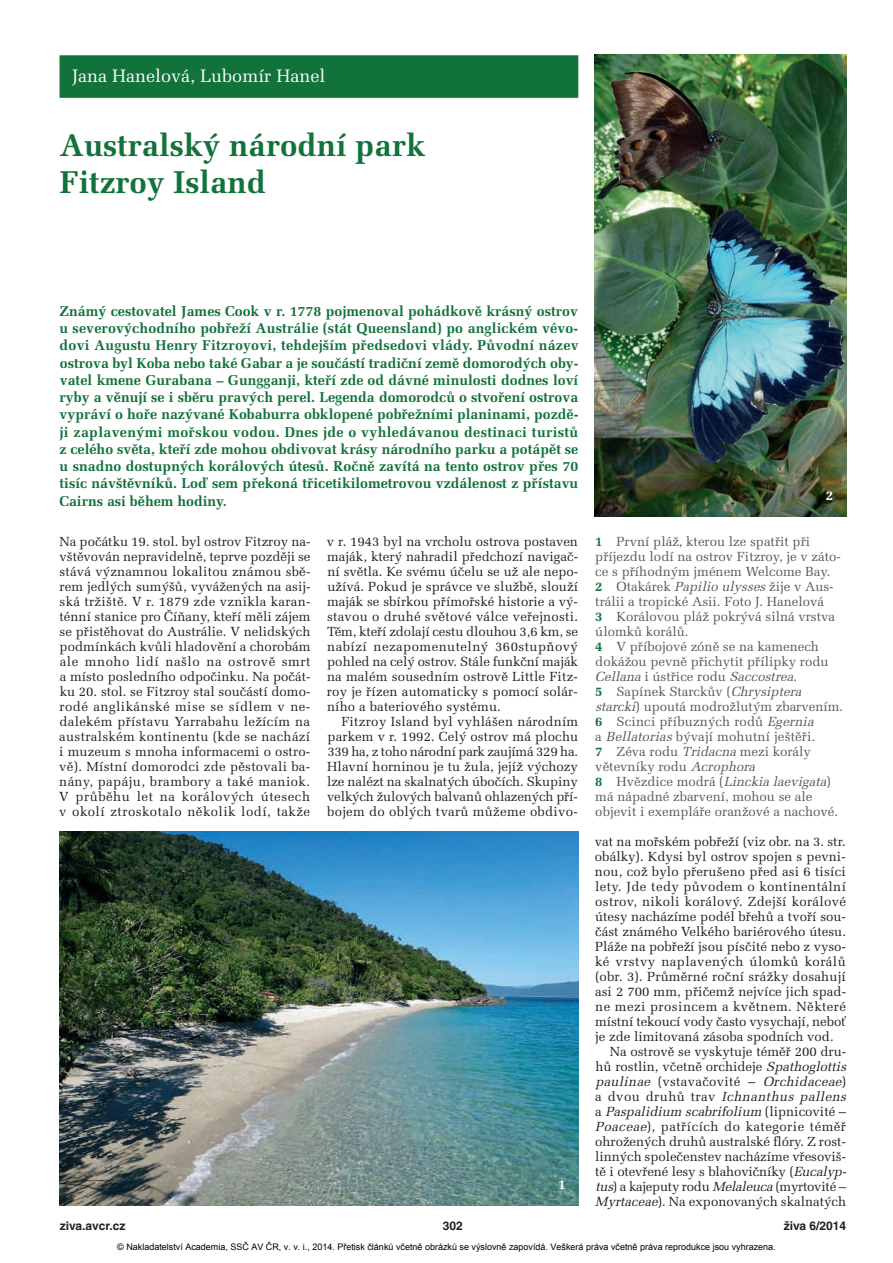
<style>
.page{position:relative;width:893px;height:1263px;background:#fff}
.page>*{position:absolute;margin:0;border:0;box-sizing:border-box;transform-origin:0 0}
.t1{font:700 31.5px/37.5px "Melior CE";color:#11723a}
.t2{font:18px "Melior CE";color:#fff}
.t3{font:700 14.25px/17.2px "Melior CE";color:#11723a;text-align:justify}
.t4{font:700 13.5px "Melior CE";color:#fff}
.t5{font:13.2px/15px "Melior CE";color:#231f20;text-align:justify}
.t6{font:13.2px/15px "Melior CE";color:#57585a}
.t7{font:italic 13.2px "Melior CE";color:#231f20}
.t8{font:13.2px "Melior CE";letter-spacing:.035em;color:#231f20}
.t9{font:13.2px "Melior CE";letter-spacing:-.02em;color:#231f20}
.t10{font:13.2px "Melior CE";letter-spacing:.02em;color:#231f20}
.t11{font:13.2px "Melior CE";letter-spacing:.03em;color:#231f20}
.t12{font:700 12px "Helvetica CE";color:#231f20}
.t13{font:9px "Arial";color:#000}
.s1{font-weight:700;color:#11723a}
.s2{font-style:italic}
.s3{font-style:normal}
</style>
<div class="page">
<img style="left:60px;top:831px;width:518px;height:374px">
<img style="left:594px;top:55px;width:253px;height:462px">
<div style="left:60px;top:55px;width:518px;height:43px;background:#11723a"></div>
<h2 class="t2" style="left:72px;top:70px;width:255px">Jana Hanelová, Lubomír Hanel</h2>
<h1 class="t1" style="left:60px;top:130px;width:367px">Australský národní park<br>Fitzroy Island</h1>
<p class="t3" style="left:59px;top:304px;width:521px">Známý cestovatel James Cook v r. 1778 pojmenoval pohádkově krásný ostrov u severovýchodního pobřeží Austrálie (stát Queensland) po anglickém vévo&shy;dovi Augustu Henry Fitzroyovi, tehdejším předsedovi vlády. Původní název ostro va byl Koba nebo také Gabar a je součástí tradiční země domorodých oby&shy;vatel kmene Gurabana – Gungganji, kteří zde od dávné minulosti dodnes loví ryby a věnují se i sběru pravých perel. Legenda domorodců o stvoření ostrova vypráví o hoře nazývané Kobaburra obklopené pobřežními planinami, pozdě&shy;ji zaplavenými mořskou vodou. Dnes jde o vyhledávanou destinaci turistů z celého světa, kteří zde mohou obdivovat krásy národního parku a potápět se u snadno dostupných korálových útesů. Ročně zavítá na tento ostrov přes 70 tisíc návštěvníků. Loď sem překoná třicetikilometrovou vzdálenost z přístavu Cairns asi během hodiny.</p>
<p class="t5" style="left:59px;top:536px;width:253px">Na počátku 19. stol. byl ostrov Fitzroy na - vštěvován nepravidelně, teprve později se stává významnou lokalitou známou sbě&shy;rem jedlých sumýšů, vyvážených na asij&shy;ská tržiště. V r. 1879 zde vznikla karan&shy;ténní stanice pro Číňany, kteří měli zájem se přistěhovat do Austrálie. V nelidských podmínkách kvůli hladovění a chorobám ale mnoho lidí našlo na ostrově smrt a místo posledního odpočinku. Na počát&shy;ku 20. stol. se Fitzroy stal součástí domo&shy;rodé anglikánské mise se sídlem v ne - dalekém přístavu Yarrabahu ležícím na australském kontinentu (kde se nachází i muzeum s mnoha informacemi o ostro&shy;vě). Místní domorodci zde pěstovali ba - nány, papáju, brambory a také maniok.<br>V průběhu let na korálových útesech v okolí ztroskotalo několik lodí, takže</p>
<p class="t5" style="left:327px;top:536px;width:253px">v r. 1943 byl na vrcholu ostrova postaven maják, který nahradil předchozí navigač&shy;ní světla. Ke svému účelu se už ale nepo - užívá. Pokud je správce ve službě, slouží maják se sbírkou přímořské historie a vý - stavou o druhé světové válce veřejnosti.<br>Těm, kteří zdolají cestu dlouhou 3,6 km, se nabízí nezapomenutelný 360stupňový po hled na celý ostrov. Stále funkční maják na malém sousedním ostrově Little Fitz&shy;roy je řízen automaticky s pomocí solár&shy;ního a bateriového systému.</p>
<p class="t5" style="left:327px;top:716px;width:253px;text-indent:14px">Fitzroy Island byl vyhlášen národním parkem v r. 1992. Celý ostrov má plochu 339 ha, z toho národní park zaujímá 329 ha.<br>Hlavní horninou je tu žula, jejíž výchozy lze nalézt na skalnatých úbočích. Skupiny velkých žulových balvanů ohlazených pří&shy;bojem do oblých tvarů můžeme obdivo-</p>
<p class="t4" style="left:558px;top:1180px;width:9px">1</p>
<p class="t4" style="left:826px;top:490px;width:9px">2</p>
<p class="t6" style="left:595px;top:536px;width:249px"><span class="s1">1</span> První pláž, kterou lze spatřit při příjezdu lodí na ostrov Fitzroy, je v záto&shy;ce s příhodným jménem Welcome Bay.<br><span class="s1">2</span> Otakárek <span class="s2">Papilio ulysses</span>žije v Aus&shy;trálii a tropické Asii. Foto J. Hanelová<br><span class="s1">3</span> Korálovou pláž pokrývá silná vrstva úlomků korálů.<br><span class="s1">4</span> V příbojové zóně se na kamenech dokážou pevně přichytit přílipky rodu <span class="s2">Cellana</span> i ú s t ř i c e r o d u <span class="s2">Saccostrea</span>.<br><span class="s1">5</span> Sapínek Starckův (<span class="s2">Chrysiptera starcki</span>) upoutá modrožlutým zbarvením.<br><span class="s1">6</span> Scinci příbuzných rodů <span class="s2">Egernia<br></span>a <span class="s2">Bellatorias</span>bývají mohutní ještěři.<br><span class="s1">7</span> Zéva rodu <span class="s2">Tridacna</span>mezi korály větevníky rodu <span class="s2">Acrophora<br></span><span class="s1">8</span> Hvězdice modrá (<span class="s2">Linckia laevigata</span>) má nápadné zbarvení, mohou se ale objevit i exempláře oranžové a nachové.</p>
<p class="t5" style="left:595px;top:836px;width:252px">vat na mořském pobřeží (viz obr. na 3. str.</p>
<p class="t5" style="left:595px;top:851px;width:252px">obálky). Kdysi byl ostrov spojen s pevni-</p>
<p class="t5" style="left:595px;top:866px;width:252px">nou, což bylo přerušeno před asi 6 tisíci</p>
<p class="t11" style="left:595px;top:882px;width:253px">lety. Jde tedy původem o kontinentální</p>
<p class="t10" style="left:595px;top:897px;width:252px">ostrov, nikoli korálový. Zdejší korálové</p>
<p class="t5" style="left:595px;top:911px;width:252px">útesy nacházíme podél břehů a tvoří sou-</p>
<p class="t5" style="left:595px;top:926px;width:252px">část známého Velkého bariérového útesu.</p>
<p class="t5" style="left:595px;top:941px;width:252px">Pláže na pobřeží jsou písčité nebo z vyso-</p>
<p class="t8" style="left:595px;top:957px;width:252px">ké vrstvy naplavených úlomků korálů</p>
<p class="t5" style="left:595px;top:971px;width:252px">(obr. 3). Průměrné roční srážky dosahují</p>
<p class="t5" style="left:595px;top:986px;width:253px">asi 2 700 mm, přičemž nejvíce jich spad-</p>
<p class="t8" style="left:595px;top:1002px;width:252px">ne mezi prosincem a květnem. Některé</p>
<p class="t5" style="left:595px;top:1016px;width:252px">místní tekoucí vody často vysychají, neboť</p>
<p class="t5" style="left:595px;top:1031px;width:240px">je zde limitovaná zásoba spodních vod.</p>
<p class="t5" style="left:610px;top:1046px;width:238px">Na ostrově se vyskytuje téměř 200 dru-</p>
<p class="t5" style="left:595px;top:1061px;width:255px">hů rostlin, včetně orchideje <span class="s2">Spathoglottis</span></p>
<p class="t7" style="left:595px;top:1077px;width:252px">paulinae <span class="s3">( v s t a v a č o v i t é –</span> Orchidaceae<span class="s3">)</span></p>
<p class="t7" style="left:595px;top:1092px;width:255px"><span class="s3">a d v o u d r u h ů t r a v</span> Ichnanthus pallens</p>
<p class="t7" style="left:595px;top:1107px;width:252px"><span class="s3">a</span> Paspalidium scabrifolium <span class="s3">( l i p n i c o v i t é –</span></p>
<p class="t8" style="left:595px;top:1122px;width:252px"><span class="s2">Poaceae</span>), patřících do kategorie téměř</p>
<p class="t5" style="left:595px;top:1136px;width:252px">ohrožených druhů australské flóry. Z rost-</p>
<p class="t5" style="left:595px;top:1151px;width:252px">linných společenstev nacházíme vřesoviš-</p>
<p class="t5" style="left:595px;top:1166px;width:255px">tě i otevřené lesy s blahovičníky (<span class="s2">Eucalyp-</span></p>
<p class="t9" style="left:595px;top:1182px;width:252px"><span class="s2">tus</span>) a kajeputy rodu <span class="s2">Melaleuca</span>(myrtovité –</p>
<p class="t5" style="left:595px;top:1196px;width:252px"><span class="s2">Myrtaceae</span>). Na exponovaných skalnatých</p>
<p class="t12" style="left:60px;top:1221px;width:67px">ziva.avcr.cz</p>
<p class="t12" style="left:443px;top:1221px;width:22px">302</p>
<p class="t12" style="left:784px;top:1221px;width:64px">živa 6/2014</p>
<p class="t13" style="left:117px;top:1241px;width:660px">© Nakladatelství Academia, SSČ AV ČR, v. v. i., 2014. Přetisk článků včetně obrázků se výslovně zapovídá. Veškerá práva včetně práva reprodukce jsou vyhrazena.</p>
</div>
